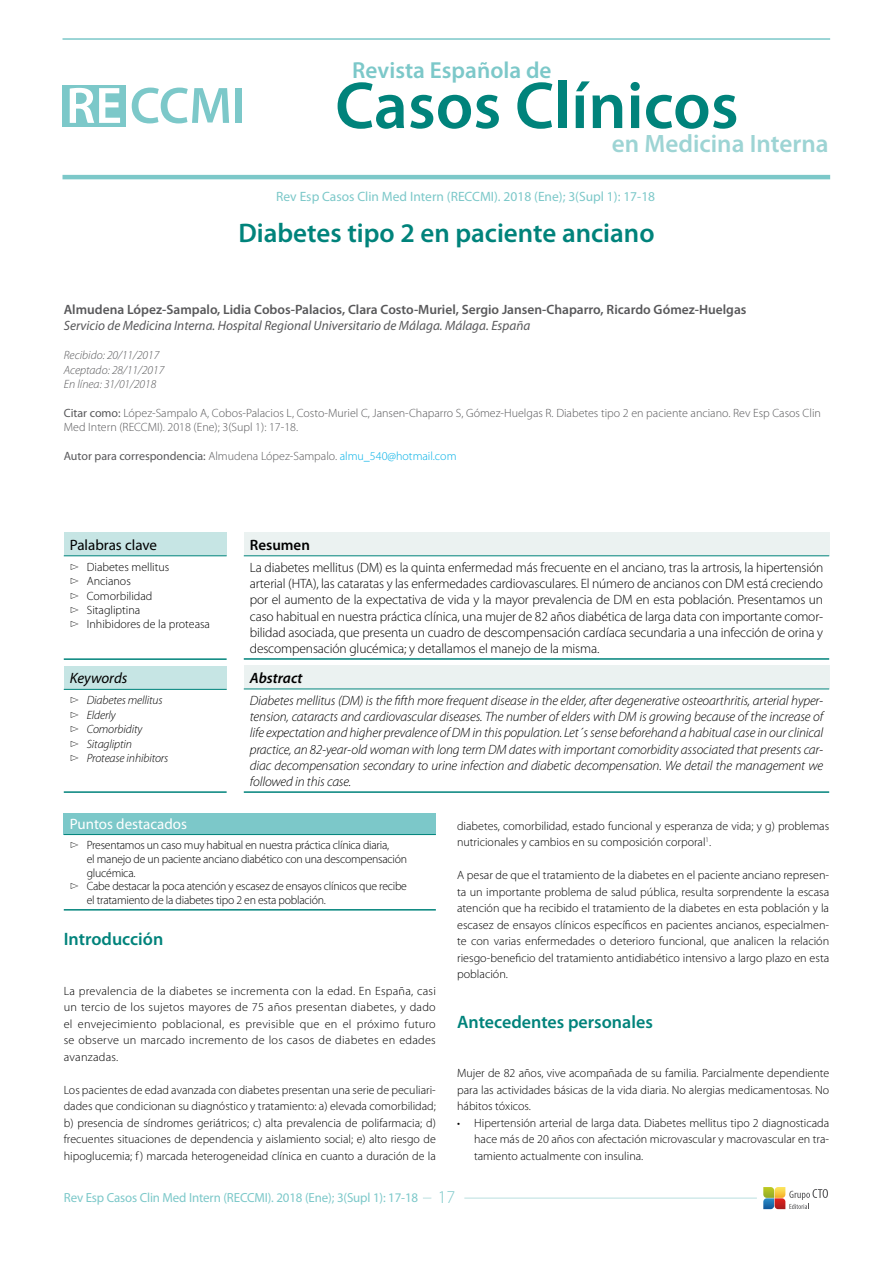
<style>
.page{position:relative;width:893px;height:1263px;background:#fff}
.page>*{position:absolute;margin:0;border:0;box-sizing:border-box;transform-origin:0 0}
.t1{font:600 66.75px "Myriad Pro";color:#00837b}
.Titulo_capitulo{font:600 27px "Myriad Pro";color:#00837b}
.t2{font:600 25.2px "Myriad Pro";color:#9dd4d4}
.t3{font:600 23.25px "Myriad Pro";color:#7cc8c9}
._02_Primer_Orden{font:600 18px "Myriad Pro";color:#00837b}
.t4{font:15px "Myriad Pro";color:#fff}
.t5{font:15px "Myriad Pro";color:#000}
.t6{font:italic 15px "Myriad Pro";color:#000}
.t7{font:italic 600 15px "Myriad Pro";color:#000}
.t8{font:600 15px "Myriad Pro";color:#000}
.Texto_resumen{font:300 13.5px/16.2px "Myriad Pro";letter-spacing:-.01em;color:#000;text-align:justify}
.Texto_abstract{font:italic 300 13.5px/16.2px "Myriad Pro";letter-spacing:-.01em;color:#000;text-align:justify}
.Nombre_autores{font:600 13.5px "Myriad Pro";color:#58585a}
.Cargo_autores{font:italic 13.5px "Myriad Pro";color:#58585a}
.t9{font:13.5px "Myriad Pro";color:#7cc8c9}
.t10{font:13.2px "Myriad Pro";letter-spacing:-.01em;color:#7cc8c9}
._01_Texto_comun{font:300 12px/16.5px "Myriad Pro";color:#000;text-align:justify}
._01_Texto_comun-2{font:300 12px/13.8px "Myriad Pro";letter-spacing:-.02em;color:#000}
.Cargo_autores-2{font:300 12px/14.4px "Myriad Pro";color:#58585a}
.t11{font:italic 300 12px "Myriad Pro";letter-spacing:-.01em;color:#000}
.Mail_de_autor{font:12px "Myriad Pro";color:#58585a}
.Cargo_autores-3{font:italic 300 12px "Myriad Pro";color:#58585a}
.s1{font-weight:400}
.s2{font-weight:300}
.s3{font-weight:300;color:#00b0e6}
.s4{font-weight:300;font-size:18px}
</style>
<div class="page">
<div style="left:63px;top:85px;width:63px;height:41px;background:#7cc8c9"></div>
<svg style="left:70px;top:88px;width:50px;height:35px"></svg>
<svg style="left:132px;top:88px;width:97px;height:35px"></svg>
<div style="left:236px;top:88px;width:6px;height:35px;background:#7cc8c9"></div>
<hr style="left:63px;top:38px;width:767px;height:2px;background:#7cc8c9">
<hr style="left:63px;top:175px;width:767px;height:4px;background:#7cc8c9">
<svg style="left:763px;top:1187px;width:65px;height:22px"></svg>
<hr style="left:464px;top:1198px;width:293px;height:1px;background:#b9dfdf">
<div style="left:64px;top:532px;width:163px;height:24px;background:#c6e5e4"></div>
<hr style="left:64px;top:658px;width:163px;height:2px;background:#00837b">
<hr style="left:64px;top:555px;width:163px;height:1px;background:#00837b">
<div style="left:64px;top:666px;width:163px;height:23px;background:#c6e5e4"></div>
<hr style="left:64px;top:791px;width:163px;height:2px;background:#00837b">
<hr style="left:64px;top:689px;width:163px;height:1px;background:#00837b">
<div style="left:244px;top:532px;width:585px;height:24px;background:#ebf2f1"></div>
<hr style="left:244px;top:658px;width:585px;height:2px;background:#00837b">
<hr style="left:244px;top:555px;width:585px;height:1px;background:#00837b">
<div style="left:244px;top:666px;width:585px;height:23px;background:#ebf2f1"></div>
<hr style="left:244px;top:791px;width:585px;height:2px;background:#00837b">
<hr style="left:244px;top:689px;width:585px;height:1px;background:#00837b">
<div style="left:64px;top:813px;width:372px;height:21px;background:#7cc8c9"></div>
<hr style="left:64px;top:834px;width:372px;height:1px;background:#00837b">
<hr style="left:64px;top:909px;width:372px;height:1px;background:#00837b">
<h3 class="t3" style="left:352px;top:56px;width:201px">Revista Española de</h3>
<h1 class="t1" style="left:335px;top:63px;width:405px">Casos Clínicos</h1>
<h3 class="t2" style="left:612px;top:127px;width:218px">en Medicina Interna</h3>
<p class="t9" style="left:276px;top:188px;width:380px">Rev Esp Casos Clin Med Intern (RECCMI). 2018 (Ene); 3(Supl 1): 17-18</p>
<p class="Titulo_capitulo" style="left:238px;top:216px;width:418px">Diabetes tipo 2 en paciente anciano</p>
<p class="Nombre_autores" style="left:64px;top:301px;width:684px">Almudena López-Sampalo, Lidia Cobos-Palacios, Clara Costo-Muriel, Sergio Jansen-Chaparro, Ricardo Gómez-Huelgas</p>
<p class="Cargo_autores" style="left:64px;top:317px;width:468px">Servicio de Medicina Interna. Hospital Regional Universitario de Málaga. Málaga. España</p>
<p class="Cargo_autores-3" style="left:64px;top:349px;width:97px">Recibido: 20/11/2017</p>
<p class="Cargo_autores-3" style="left:64px;top:363px;width:102px">Aceptado: 28/11/2017</p>
<p class="Cargo_autores-3" style="left:64px;top:378px;width:94px">En línea: 31/01/2018</p>
<p class="Cargo_autores-2" style="left:64px;top:406px;width:759px"><span class="s1">Citar como:</span> López-Sampalo A, Cobos-Palacios L, Costo-Muriel C, Jansen-Chaparro S, Gómez-Huelgas R. Diabetes tipo 2 en paciente anciano. Rev Esp Casos Clin<br>Med Intern (RECCMI). 2018 (Ene); 3(Supl 1): 17-18.</p>
<p class="Mail_de_autor" style="left:64px;top:449px;width:394px">Autor para correspondencia: <span class="s2">Almudena López-Sampalo.</span> <span class="s3">almu_540@hotmail.com</span></p>
<p class="t5" style="left:70px;top:535px;width:89px">Palabras clave</p>
<p class="_01_Texto_comun" style="left:70px;top:559px;width:101px">▻ Diabetes mellitus</p>
<p class="_01_Texto_comun" style="left:70px;top:573px;width:63px">▻ Ancianos</p>
<p class="_01_Texto_comun" style="left:70px;top:588px;width:84px">▻ Comorbilidad</p>
<p class="_01_Texto_comun" style="left:70px;top:602px;width:72px">▻ Sitagliptina</p>
<p class="_01_Texto_comun" style="left:70px;top:616px;width:142px">▻ Inhibidores de la proteasa</p>
<p class="t6" style="left:70px;top:669px;width:59px">Keywords</p>
<p class="t11" style="left:70px;top:694px;width:94px">▻ Diabetes mellitus</p>
<p class="t11" style="left:70px;top:708px;width:47px">▻ Elderly</p>
<p class="t11" style="left:70px;top:723px;width:74px">▻ Comorbidity</p>
<p class="t11" style="left:70px;top:737px;width:64px">▻ Sitagliptin</p>
<p class="t11" style="left:70px;top:752px;width:100px">▻ Protease inhibitors</p>
<p class="t8" style="left:250px;top:535px;width:62px">Resumen</p>
<p class="Texto_resumen" style="left:250px;top:560px;width:575px">La diabetes mellitus (DM) es la quinta enfermedad más frecuente en el anciano, tras la artrosis, la hipertensión arterial (HTA), las cataratas y las enfermedades cardiovasculares. El número de ancianos con DM está creciendo por el aumento de la expectativa de vida y la mayor prevalencia de DM en esta población. Presentamos un caso habitual en nuestra práctica clínica, una mujer de 82 años diabética de larga data con importante comor&shy;bilidad asociada, que presenta un cuadro de descompensación cardíaca secundaria a una infección de orina y descompensación glucémica; y detallamos el manejo de la misma.</p>
<p class="t7" style="left:250px;top:668px;width:54px">Abstract</p>
<p class="Texto_abstract" style="left:250px;top:693px;width:575px">Diabetes mellitus (DM) is the fifth more frequent disease in the elder, after degenerative osteoarthritis, arterial hyper&shy;tension, cataracts and cardiovascular diseases. The number of elders with DM is growing because of the increase of life expectation and higher prevalence of DM in this population. Let´s sense beforehand a habitual case in our clinical practice, an 82-year-old woman with long term DM dates with important comorbidity associated that presents car&shy;diac decompensation secondary to urine infection and diabetic decompensation. We detail the management we followed in this case.</p>
<p class="t4" style="left:70px;top:815px;width:119px">Puntos destacados</p>
<p class="_01_Texto_comun-2" style="left:87px;top:838px;width:322px;text-indent:-17px">▻ Presentamos un caso muy habitual en nuestra práctica clínica diaria,<br>el manejo de un paciente anciano diabético con una descompensación glucémica.</p>
<p class="_01_Texto_comun-2" style="left:87px;top:880px;width:322px;text-indent:-17px">▻ Cabe destacar la poca atención y escasez de ensayos clínicos que recibe el tratamiento de la diabetes tipo 2 en esta población.</p>
<p class="_02_Primer_Orden" style="left:64px;top:928px;width:101px">Introducción</p>
<p class="_01_Texto_comun" style="left:64px;top:982px;width:374px">La prevalencia de la diabetes se incrementa con la edad. En España, casi un tercio de los sujetos mayores de 75 años presentan diabetes, y dado el envejecimiento poblacional, es previsible que en el próximo futuro se observe un marcado incremento de los casos de diabetes en edades avanzadas.</p>
<p class="_01_Texto_comun" style="left:64px;top:1081px;width:374px">Los pacientes de edad avanzada con diabetes presentan una serie de peculiari&shy;dades que condicionan su diagnóstico y tratamiento: a) elevada comorbilidad; b) presencia de síndromes geriátricos; c) alta prevalencia de polifarmacia; d) frecuentes situaciones de dependencia y aislamiento social; e) alto riesgo de hipoglucemia; f ) marcada heterogeneidad clínica en cuanto a duración de la</p>
<p class="_01_Texto_comun" style="left:457px;top:817px;width:374px">diabetes, comorbilidad, estado funcional y esperanza de vida; y g) problemas nutricionales y cambios en su composición corporal<sup>1</sup>.</p>
<p class="_01_Texto_comun" style="left:457px;top:867px;width:374px">A pesar de que el tratamiento de la diabetes en el paciente anciano represen&shy;ta un importante problema de salud pública, resulta sorprendente la escasa atención que ha recibido el tratamiento de la diabetes en esta población y la escasez de ensayos clínicos específicos en pacientes ancianos, especialmen&shy;te con varias enfermedades o deterioro funcional, que analicen la relación riesgo-beneficio del tratamiento antidiabético intensivo a largo plazo en esta población.</p>
<p class="_02_Primer_Orden" style="left:457px;top:1010px;width:197px">Antecedentes personales</p>
<p class="_01_Texto_comun" style="left:457px;top:1065px;width:374px">Mujer de 82 años, vive acompañada de su familia. Parcialmente dependiente para las actividades básicas de la vida diaria. No alergias medicamentosas. No hábitos tóxicos.</p>
<p class="_01_Texto_comun" style="left:474px;top:1114px;width:357px;text-indent:-17px">• Hipertensión arterial de larga data. Diabetes mellitus tipo 2 diagnosticada hace más de 20 años con afectación microvascular y macrovascular en tra&shy;tamiento actualmente con insulina.</p>
<p class="t10" style="left:64px;top:1189px;width:393px">Rev Esp Casos Clin Med Intern (RECCMI). 2018 (Ene); 3(Supl 1): 17-18 <span class="s4">17</span></p>
</div>
